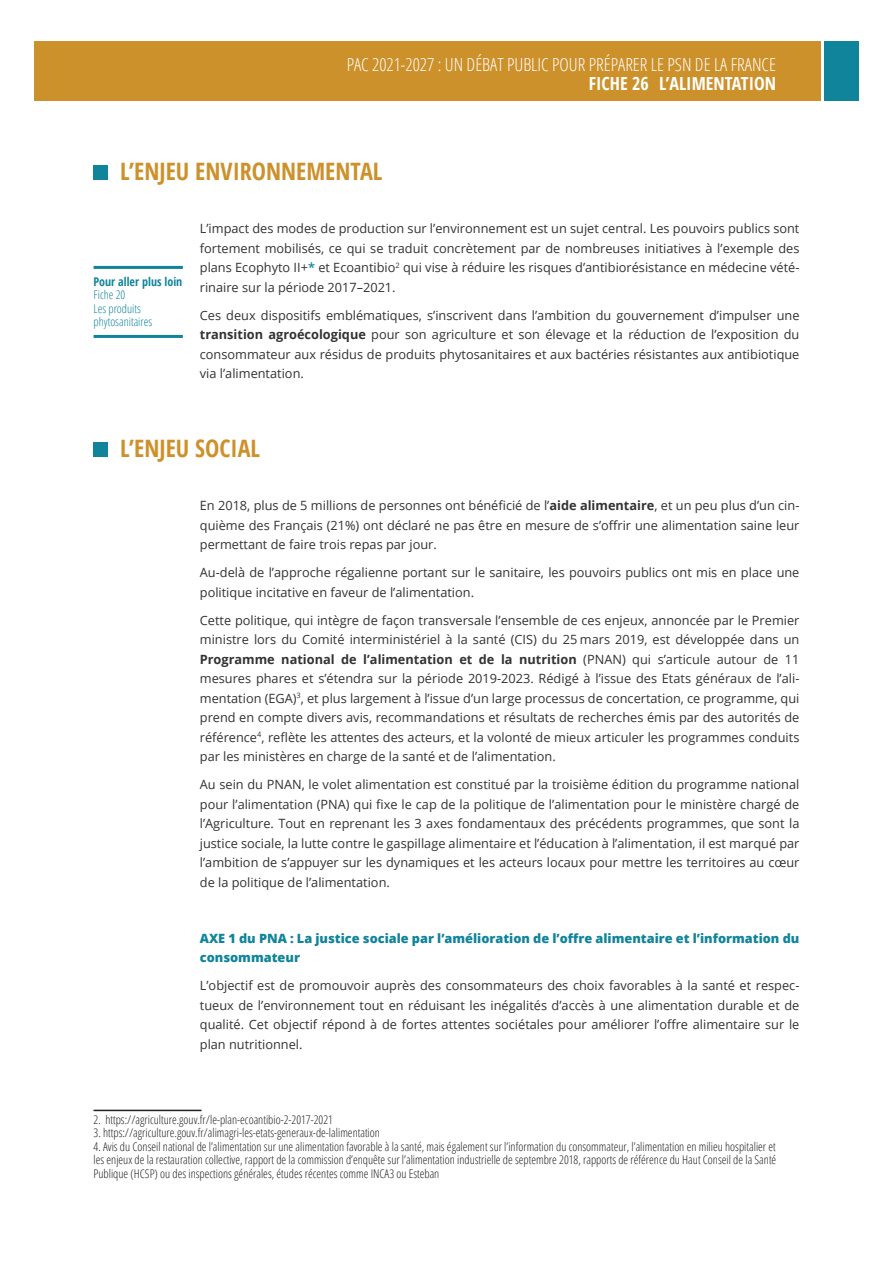
<style>
.page{position:relative;width:893px;height:1263px;background:#fff}
.page>*{position:absolute;margin:0;border:0;box-sizing:border-box;transform-origin:0 0}
.t1{font:700 condensed 24px "Open Sans";color:#cd912c}
.t2{font:300 condensed 18px "Open Sans";color:#fff}
.t3{font:700 condensed 18px "Open Sans";color:#fff}
.t4{font:12.75px/19.5px "Open Sans";color:#343233;text-align:justify}
.t5{font:800 12.75px/19.5px "Open Sans";color:#10849b}
.t6{font:300 condensed 12px/13.5px "Open Sans";color:#231f20;text-align:justify}
.t7{font:300 condensed 12px/13.5px "Open Sans";color:#10849b}
.t8{font:700 condensed 12px "Open Sans";color:#10849b}
.s1{font-weight:600;color:#10849b}
.s2{font-weight:700}
</style>
<div class="page">
<div style="left:825px;top:42px;width:34px;height:59px;background:#10849b"></div>
<div style="left:34px;top:42px;width:786px;height:59px;background:#cd912c"></div>
<div style="left:94px;top:165px;width:14px;height:15px;background:#10849b"></div>
<div style="left:94px;top:442px;width:14px;height:14px;background:#10849b"></div>
<hr style="left:94px;top:1110px;width:108px;height:1px;background:#231f20">
<hr style="left:94px;top:266px;width:89px;height:3px;background:#10849b">
<hr style="left:94px;top:335px;width:89px;height:3px;background:#10849b">
<h2 class="t2" style="left:347px;top:52px;width:431px">PAC 2021-2027 : UN DÉBAT PUBLIC POUR PRÉPARER LE PSN DE LA FRANCE</h2>
<h2 class="t3" style="left:589px;top:71px;width:189px">FICHE 26 L’ALIMENTATION</h2>
<h1 class="t1" style="left:120px;top:154px;width:264px">L’ENJEU ENVIRONNEMENTAL</h1>
<p class="t4" style="left:200px;top:219px;width:601px">L’impact des modes de production sur l’environnement est un sujet central. Les pouvoirs publics sont fortement mobilisés, ce qui se traduit concrètement par de nombreuses initiatives à l’exemple des plans Ecophyto II+<span class="s1">*</span> et Ecoantibio<sup>2</sup> qui vise à réduire les risques d’antibiorésistance en médecine vété&shy;rinaire sur la période 2017–2021.</p>
<p class="t4" style="left:200px;top:305px;width:601px">Ces deux dispositifs emblématiques, s’inscrivent dans l’ambition du gouvernement d’impulser une <span class="s2">transition agroécologique</span> pour son agriculture et son élevage et la réduction de l’exposition du consommateur aux résidus de produits phytosanitaires et aux bactéries résistantes aux antibiotique via l’alimentation.</p>
<p class="t8" style="left:94px;top:273px;width:90px">Pour aller plus loin</p>
<p class="t7" style="left:94px;top:288px;width:60px">Fiche 20<br>Les produits phytosanitaires</p>
<h1 class="t1" style="left:120px;top:431px;width:141px">L’ENJEU SOCIAL</h1>
<p class="t4" style="left:200px;top:495px;width:601px">En 2018, plus de 5 millions de personnes ont bénéficié de l’<span class="s2">aide alimentaire</span>, et un peu plus d’un cin&shy;quième des Français (21%) ont déclaré ne pas être en mesure de s’offrir une alimentation saine leur permettant de faire trois repas par jour.</p>
<p class="t4" style="left:200px;top:562px;width:601px">Au-delà de l’approche régalienne portant sur le sanitaire, les pouvoirs publics ont mis en place une politique incitative en faveur de l’alimentation.</p>
<p class="t4" style="left:200px;top:610px;width:601px">Cette politique, qui intègre de façon transversale l’ensemble de ces enjeux, annoncée par le Premier ministre lors du Comité interministériel à la santé (CIS) du 25 mars 2019, est développée dans un <span class="s2">Programme national de l’alimentation et de la nutrition</span> (PNAN) qui s’articule autour de 11 mesures phares et s’étendra sur la période 2019-2023. Rédigé à l’issue des Etats généraux de l’ali&shy;mentation (EGA)<sup>3</sup>, et plus largement à l’issue d’un large processus de concertation, ce programme, qui prend en compte divers avis, recommandations et résultats de recherches émis par des autorités de référence<sup>4</sup>, reflète les attentes des acteurs, et la volonté de mieux articuler les programmes conduits par les ministères en charge de la santé et de l’alimentation.</p>
<p class="t4" style="left:200px;top:774px;width:601px">Au sein du PNAN, le volet alimentation est constitué par la troisième édition du programme national pour l’alimentation (PNA) qui fixe le cap de la politique de l’alimentation pour le ministère chargé de l’Agriculture. Tout en reprenant les 3 axes fondamentaux des précédents programmes, que sont la justice sociale, la lutte contre le gaspillage alimentaire et l’éducation à l’alimentation, il est marqué par l’ambition de s’appuyer sur les dynamiques et les acteurs locaux pour mettre les territoires au cœur de la politique de l’alimentation.</p>
<p class="t5" style="left:200px;top:927px;width:601px">AXE 1 du PNA : La justice sociale par l’amélioration de l’offre alimentaire et l’information du consommateur</p>
<p class="t4" style="left:200px;top:975px;width:601px">L’objectif est de promouvoir auprès des consommateurs des choix favorables à la santé et respec&shy;tueux de l’environnement tout en réduisant les inégalités d’accès à une alimentation durable et de qualité. Cet objectif répond à de fortes attentes sociétales pour améliorer l’offre alimentaire sur le plan nutritionnel.</p>
<p class="t6" style="left:94px;top:1112px;width:241px">2. https://agriculture.gouv.fr/le-plan-ecoantibio-2-2017-2021</p>
<p class="t6" style="left:94px;top:1126px;width:288px">3. https://agriculture.gouv.fr/alimagri-les-etats-generaux-de-lalimentation</p>
<p class="t6" style="left:94px;top:1139px;width:684px">4. Avis du Conseil national de l’alimentation sur une alimentation favorable à la santé, mais également sur l’information du consommateur, l’alimentation en milieu hospitalier et les enjeux de la restauration collective, rapport de la commission d’enquête sur l’alimentation industrielle de septembre 2018, rapports de référence du Haut Conseil de la Santé Publique (HCSP) ou des inspections générales, études récentes comme INCA3 ou Esteban</p>
</div>
